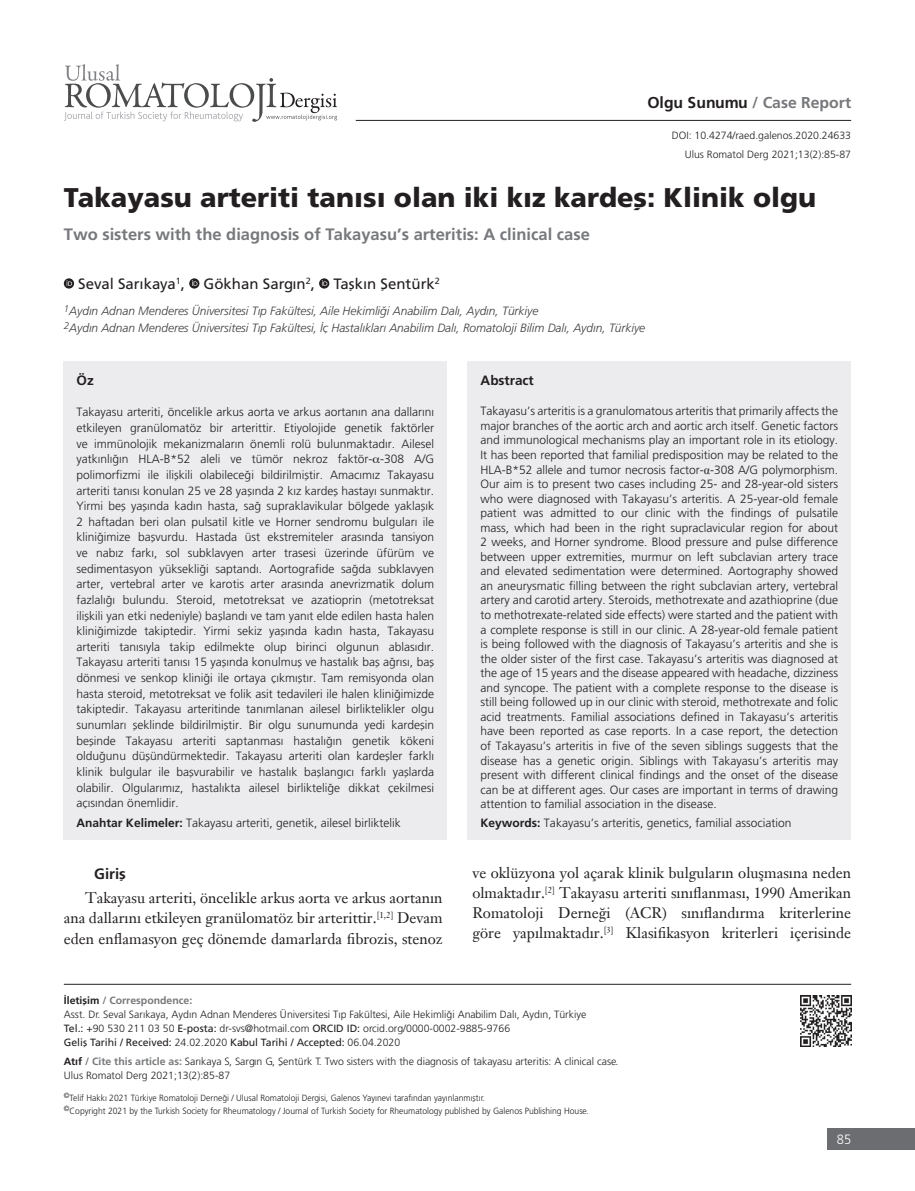
<style>
.page{position:relative;width:915px;height:1191px;background:#fff}
.page>*{position:absolute;margin:0;border:0;box-sizing:border-box;transform-origin:0 0}
.t1{font:27px "Frutiger Black Nr Tr";color:#231f20}
.t2{font:16.5px "Frutiger Bold Tr";color:#76787b}
.t3{font:15.75px "Frutiger Bold Tr";color:#76787b}
.t4{font:15px/20.2px "Janson Text W04 55 Roman";color:#231f20;text-align:justify}
.t5{font:15px "Frutiger Normal Tr";color:#231f20}
.t6{font:15px "Frutiger Bold Tr";color:#231f20}
.t7{font:13.5px "Frutiger Bold Tr";color:#231f20}
.t8{font:13.5px "Frutiger Light Nr Tr";color:#fff;scale:.95 1}
.t9{font:12px/14.5px "Frutiger Light Nr Tr";color:#231f20;text-align:justify}
.t10{font:12px/17.2px "Frutiger Light Italic Tr";letter-spacing:-.005em;color:#3e3e3f}
.t11{font:10.5px/14.2px "Frutiger Light Nr Tr";color:#231f20}
.t12{font:10.5px "Frutiger Normal Tr";color:#231f20}
.t13{font:10.5px "Frutiger Bold Tr";color:#76787b}
.t14{font:9px/12.8px "Frutiger Light Nr Tr";color:#231f20;scale:.95 1}
.s1{color:#231f20}
.s2{font-family:"Frutiger Bold Tr"}
.s3{font-family:"Times New Roman"}
.s4{font-family:"Frutiger Normal Tr"}
.s5{font-family:"Frutiger Light Nr Tr"}
.s6{font-family:"Frutiger Bold Tr";color:#76787b}
</style>
<div class="page">
<hr style="left:355px;top:120px;width:495px;height:1px;background:#231f20">
<hr style="left:64px;top:984px;width:786px;height:1px;background:#231f20">
<div style="left:826px;top:1128px;width:88px;height:21px;background:#6c6d70"></div>
<svg style="left:64px;top:64px;width:273px;height:58px"></svg>
<img style="left:800px;top:995px;width:50px;height:51px">
<div style="left:64px;top:362px;width:382px;height:478px;background:#ececee"></div>
<div style="left:467px;top:362px;width:383px;height:478px;background:#ececee"></div>
<svg style="left:64px;top:278px;width:10px;height:10px"></svg>
<svg style="left:67px;top:280px;width:5px;height:6px"></svg>
<svg style="left:189px;top:278px;width:10px;height:10px"></svg>
<svg style="left:192px;top:280px;width:5px;height:6px"></svg>
<svg style="left:319px;top:278px;width:10px;height:10px"></svg>
<svg style="left:322px;top:280px;width:5px;height:6px"></svg>
<h3 class="t3" style="left:647px;top:93px;width:205px"><span class="s1">Olgu Sunumu</span> / Case Report</h3>
<p class="t11" style="left:671px;top:129px;width:181px">DOI: 10.4274/raed.galenos.2020.24633</p>
<p class="t11" style="left:684px;top:147px;width:168px">Ulus Romatol Derg 2021;13(2):85-87</p>
<h1 class="t1" style="left:64px;top:181px;width:753px">Takayasu arteriti tanısı olan iki kız kardeş: Klinik olgu</h1>
<h2 class="t2" style="left:64px;top:224px;width:527px">Two sisters with the diagnosis of Takayasu’s arteritis: A clinical case</h2>
<p class="t5" style="left:78px;top:274px;width:363px">Seval Sarıkaya<sup>1</sup>, Gökhan Sargın<sup>2</sup>, Taşkın Şentürk<sup>2</sup></p>
<p class="t10" style="left:64px;top:302px;width:582px"><sup>1</sup>Aydın Adnan Menderes Üniversitesi Tıp Fakültesi, Aile Hekimliği Anabilim Dalı, Aydın, Türkiye<br><sup>2</sup>Aydın Adnan Menderes Üniversitesi Tıp Fakültesi, İç Hastalıkları Anabilim Dalı, Romatoloji Bilim Dalı, Aydın, Türkiye</p>
<p class="t7" style="left:77px;top:372px;width:19px">Öz</p>
<p class="t9" style="left:77px;top:404px;width:359px;line-height:15.6px">Takayasu arteriti, öncelikle arkus aorta ve arkus aortanın ana dallarını etkileyen granülomatöz bir arterittir. Etiyolojide genetik faktörler ve immünolojik mekanizmaların önemli rolü bulunmaktadır. Ailesel yatkınlığın HLA-B*52 aleli ve tümör nekroz faktör- -308 A/G polimorfizmi ile ilişkili olabileceği bildirilmiştir. Amacımız Takayasu arteriti tanısı konulan 25 ve 28 yaşında 2 kız kardeş hastayı sunmaktır.<br>Yirmi beş yaşında kadın hasta, sağ supraklavikular bölgede yaklaşık 2 haftadan beri olan pulsatil kitle ve Horner sendromu bulguları ile kliniğimize başvurdu. Hastada üst ekstremiteler arasında tansiyon ve nabız farkı, sol subklavyen arter trasesi üzerinde üfürüm ve sedimentasyon yüksekliği saptandı. Aortografide sağda subklavyen arter, vertebral arter ve karotis arter arasında anevrizmatik dolum fazlalığı bulundu. Steroid, metotreksat ve azatioprin (metotreksat ilişkili yan etki nedeniyle) başlandı ve tam yanıt elde edilen hasta halen kliniğimizde takiptedir. Yirmi sekiz yaşında kadın hasta, Takayasu arteriti tanısıyla takip edilmekte olup birinci olgunun ablasıdır.<br>Takayasu arteriti tanısı 15 yaşında konulmuş ve hastalık baş ağrısı, baş dönmesi ve senkop kliniği ile ortaya çıkmıştır. Tam remisyonda olan hasta steroid, metotreksat ve folik asit tedavileri ile halen kliniğimizde takiptedir. Takayasu arteritinde tanımlanan ailesel birliktelikler olgu sunumları şeklinde bildirilmiştir. Bir olgu sunumunda yedi kardeşin beşinde Takayasu arteriti saptanması hastalığın genetik kökeni olduğunu düşündürmektedir. Takayasu arteriti olan kardeşler farklı klinik bulgular ile başvurabilir ve hastalık başlangıcı farklı yaşlarda olabilir. Olgularımız, hastalıkta ailesel birlikteliğe dikkat çekilmesi açısından önemlidir.</p>
<p class="t9" style="left:77px;top:815px;width:326px"><span class="s2">Anahtar Kelimeler:</span> Takayasu arteriti, genetik, ailesel birliktelik</p>
<p class="t6" style="left:94px;top:864px;width:33px">Giriş</p>
<p class="t4" style="left:64px;top:887px;width:380px;text-indent:21px">Takayasu arteriti, öncelikle arkus aorta ve arkus aortanın ana dallarını etkileyen granülomatöz bir arterittir.<sup>[1,2]</sup> Devam eden enflamasyon geç dönemde damarlarda fibrozis, stenoz</p>
<p class="t7" style="left:480px;top:372px;width:55px">Abstract</p>
<p class="t9" style="left:480px;top:404px;width:359px">Takayasu’s arteritis is a granulomatous arteritis that primarily affects the major branches of the aortic arch and aortic arch itself. Genetic factors and immunological mechanisms play an important role in its etiology.<br>It has been reported that familial predisposition may be related to the HLA-B*52 allele and tumor necrosis factor-<span class="s3">α</span>-308 A/G polymorphism.<br>Our aim is to present two cases including 25- and 28-year-old sisters who were diagnosed with Takayasu’s arteritis. A 25-year-old female patient was admitted to our clinic with the findings of pulsatile mass, which had been in the right supraclavicular region for about 2 weeks, and Horner syndrome. Blood pressure and pulse difference between upper extremities, murmur on left subclavian artery trace and elevated sedimentation were determined. Aortography showed an aneurysmatic filling between the right subclavian artery, vertebral artery and carotid artery. Steroids, methotrexate and azathioprine (due to methotrexate-related side effects) were started and the patient with a complete response is still in our clinic. A 28-year-old female patient is being followed with the diagnosis of Takayasu’s arteritis and she is the older sister of the first case. Takayasu’s arteritis was diagnosed at the age of 15 years and the disease appeared with headache, dizziness and syncope. The patient with a complete response to the disease is still being followed up in our clinic with steroid, methotrexate and folic acid treatments. Familial associations defined in Takayasu’s arteritis have been reported as case reports. In a case report, the detection of Takayasu’s arteritis in five of the seven siblings suggests that the disease has a genetic origin. Siblings with Takayasu’s arteritis may present with different clinical findings and the onset of the disease can be at different ages. Our cases are important in terms of drawing attention to familial association in the disease.</p>
<p class="t9" style="left:480px;top:815px;width:312px"><span class="s2">Keywords:</span> Takayasu’s arteritis, genetics, familial association</p>
<p class="t4" style="left:472px;top:862px;width:380px">ve oklüzyona yol açarak klinik bulguların oluşmasına neden olmaktadır.<sup>[2]</sup> Takayasu arteriti sınıflanması, 1990 Amerikan Romatoloji Derneği (ACR) sınıflandırma kriterlerine göre yapılmaktadır.<sup>[3]</sup> Klasifikasyon kriterleri içerisinde</p>
<p class="t13" style="left:64px;top:993px;width:130px"><span class="s1">İletişim</span> / Correspondence:</p>
<p class="t11" style="left:64px;top:1007px;width:523px">Asst. Dr. Seval Sarıkaya, Aydın Adnan Menderes Üniversitesi Tıp Fakültesi, Aile Hekimliği Anabilim Dalı, Aydın, Türkiye<br><span class="s4">Tel.:</span> +90 530 211 03 50 <span class="s4">E-posta:</span> dr-svs@hotmail.com <span class="s4">ORCID ID:</span> orcid.org/0000-0002-9885-9766</p>
<p class="t12" style="left:64px;top:1036px;width:338px">Geliş Tarihi / Received: <span class="s5">24.02.2020</span> Kabul Tarihi / Accepted: <span class="s5">06.04.2020</span></p>
<p class="t11" style="left:64px;top:1054px;width:556px"><span class="s2">Atıf</span> <span class="s6">/ Cite this article as:</span> Sarıkaya S, Sargın G, Şentürk T. Two sisters with the diagnosis of takayasu arteritis: A clinical case.<br>Ulus Romatol Derg 2021;13(2):85-87</p>
<p class="t14" style="left:64px;top:1091px;width:554px"><sup>©</sup>Telif Hakkı 2021 Türkiye Romatoloji Derneği / Ulusal Romatoloji Dergisi, Galenos Yayınevi tarafından yayınlanmıştır.<br><sup>©</sup>Copyright 2021 by the Turkish Society for Rheumatology / Journal of Turkish Society for Rheumatology published by Galenos Publishing House.</p>
<p class="t8" style="left:836px;top:1131px;width:17px">85</p>
</div>
